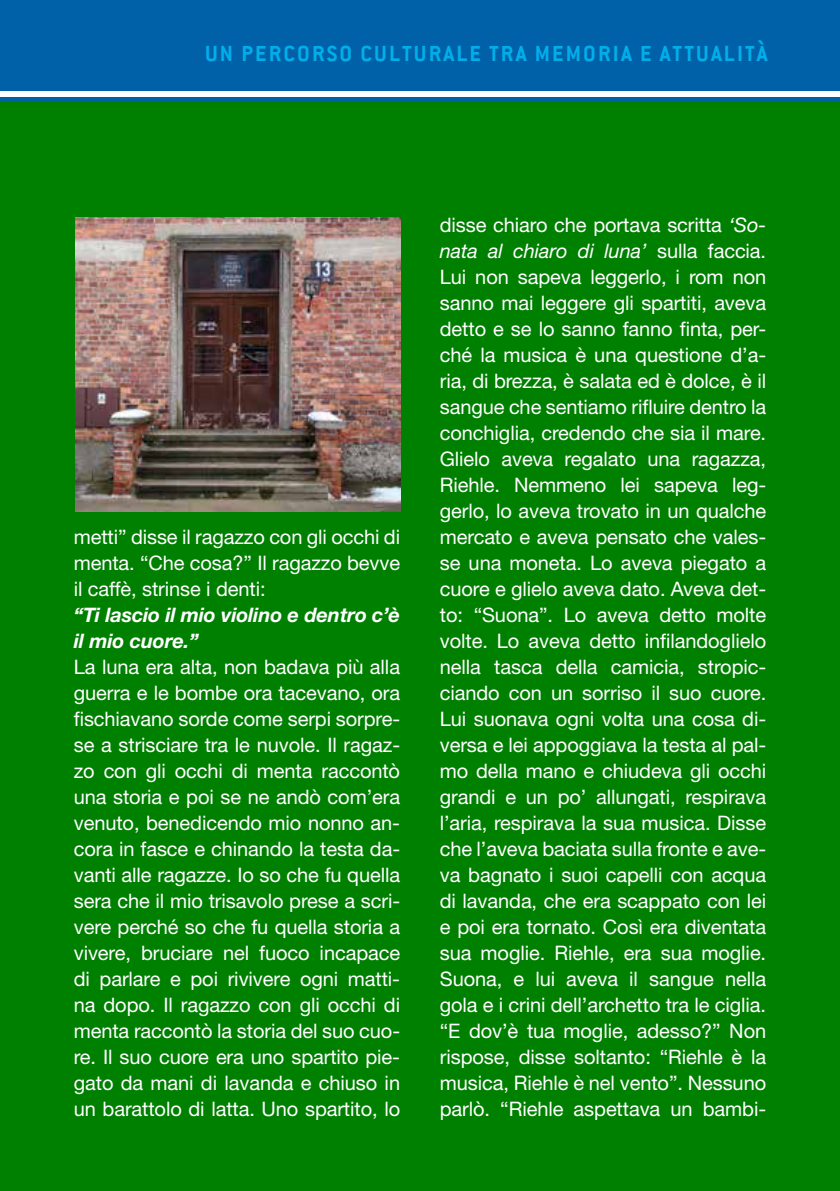
<style>
.page{position:relative;width:840px;height:1191px;background:#fff}
.page>*{position:absolute;margin:0;border:0;box-sizing:border-box;transform-origin:0 0}
.t1{font:700 24px "Conduit ITC";letter-spacing:.09em;color:#00afea}
.t2{font:20px/26px "Helvetica Neue LT Std";letter-spacing:-.005em;color:#fff;text-align:justify}
.t3{font:italic 700 20px/26px "Helvetica Neue LT Std";letter-spacing:-.005em;color:#fff}
.s1{font-style:italic}
</style>
<div class="page">
<div style="left:0;top:0;width:839px;height:102px;background:#0061a9"></div>
<div style="left:0;top:91px;width:839px;height:5px;background:#fff"></div>
<div style="left:1px;top:102px;width:838px;height:1089px;background:#008000"></div>
<hr style="left:0;top:102px;width:1px;height:1089px;background:#008000">
<img style="left:75px;top:217px;width:325px;height:294px">
<p class="t1" style="left:205px;top:39px;width:563px">UN PERCORSO CULTURALE TRA MEMORIA E ATTUALITÀ</p>
<p class="t2" style="left:74px;top:523px;width:327px">metti” disse il ragazzo con gli occhi di menta. “Che cosa?” Il ragazzo bevve il caffè, strinse i denti:</p>
<p class="t3" style="left:74px;top:601px;width:327px">“Ti lascio il mio violino e dentro c’è il mio cuore.”</p>
<p class="t2" style="left:74px;top:653px;width:328px">La luna era alta, non badava più alla guerra e le bombe ora tacevano, ora fischiavano sorde come serpi sorpre&shy;se a strisciare tra le nuvole. Il ragaz&shy;zo con gli occhi di menta raccontò una storia e poi se ne andò com’era venuto, benedicendo mio nonno an&shy;cora in fasce e chinando la testa da&shy;vanti alle ragazze. Io so che fu quella sera che il mio trisavolo prese a scri&shy;vere perché so che fu quella storia a vivere, bruciare nel fuoco incapace di parlare e poi rivivere ogni matti&shy;na dopo. Il ragazzo con gli occhi di menta raccontò la storia del suo cuo&shy;re. Il suo cuore era uno spartito pie&shy;gato da mani di lavanda e chiuso in un barattolo di latta. Uno spartito, lo</p>
<p class="t2" style="left:439px;top:211px;width:328px">disse chiaro che portava scritta <span class="s1">‘So&shy;nata al chiaro di luna’</span> sulla faccia.<br>Lui non sapeva leggerlo, i rom non sanno mai leggere gli spartiti, aveva detto e se lo sanno fanno finta, per&shy;ché la musica è una questione d’a&shy;ria, di brezza, è salata ed è dolce, è il sangue che sentiamo rifluire dentro la conchiglia, credendo che sia il mare.<br>Glielo aveva regalato una ragazza, Riehle. Nemmeno lei sapeva leg&shy;gerlo, lo aveva trovato in un qualche mercato e aveva pensato che vales&shy;se una moneta. Lo aveva piegato a cuore e glielo aveva dato. Aveva det&shy;to: “Suona”. Lo aveva detto molte volte. Lo aveva detto infilandoglielo nella tasca della camicia, stropic&shy;ciando con un sorriso il suo cuore.<br>Lui suonava ogni volta una cosa di&shy;versa e lei appoggiava la testa al pal&shy;mo della mano e chiudeva gli occhi grandi e un po’ allungati, respirava l’aria, respirava la sua musica. Disse che l’aveva baciata sulla fronte e ave&shy;va bagnato i suoi capelli con acqua di lavanda, che era scappato con lei e poi era tornato. Così era diventata sua moglie. Riehle, era sua moglie.<br>Suona, e lui aveva il sangue nella gola e i crini dell’archetto tra le ciglia. “E dov’è tua moglie, adesso?” Non rispose, disse soltanto: “Riehle è la musica, Riehle è nel vento”. Nessuno parlò. “Riehle aspettava un bambi-</p>
</div>
